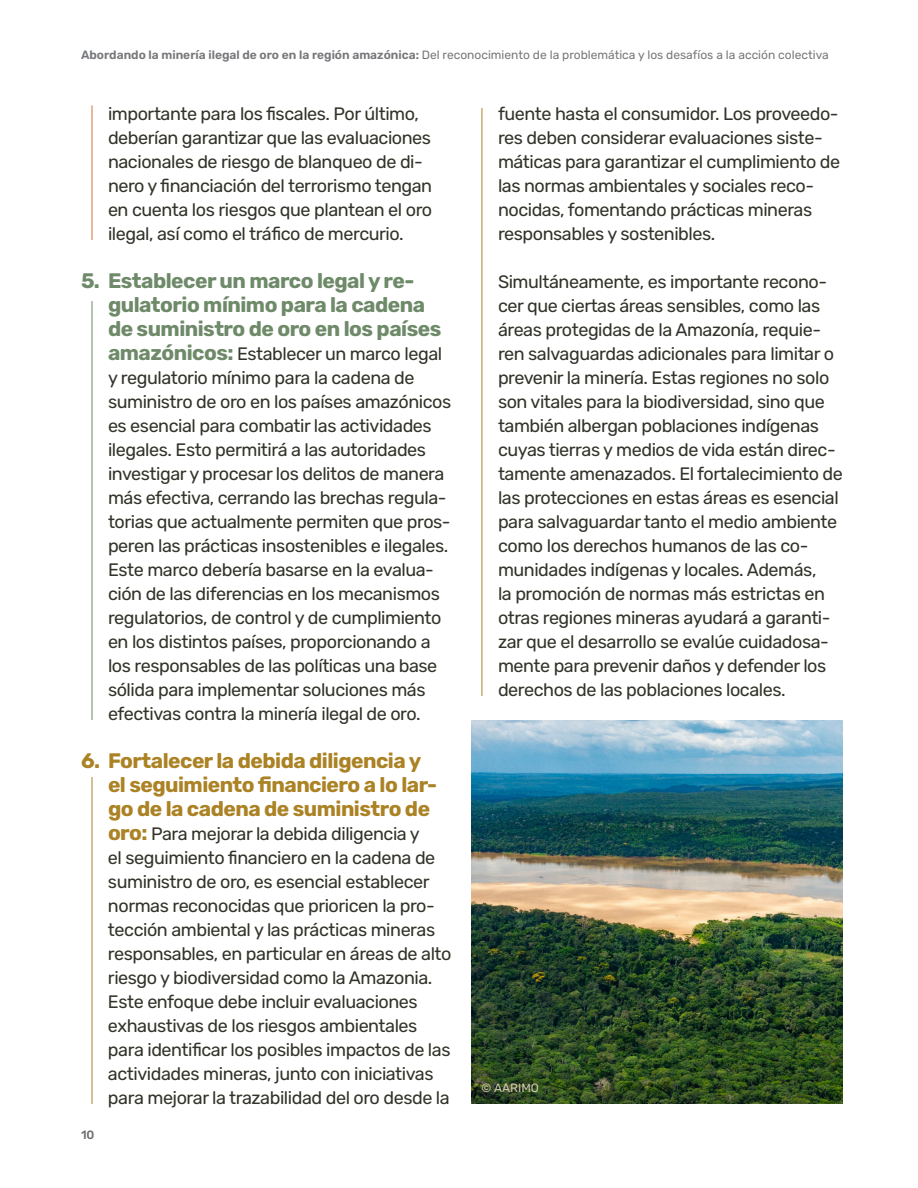
<style>
.page{position:relative;width:918px;height:1188px;background:#fff}
.page>*{position:absolute;margin:0;border:0;box-sizing:border-box;transform-origin:0 0}
.t1{font:700 21px/24px "Rubik";letter-spacing:-.025em;color:#ab8224}
.t2{font:700 21px/24px "Rubik";letter-spacing:-.025em;color:#6e8a69}
.t3{font:18px/24px "Rubik";letter-spacing:-.025em;color:#33332b}
.t4{font:12px "Rubik";color:#76787b}
.t5{font:12px "Rubik";color:#d4c7ad}
.t6{font:500 12px "Rubik";color:#6c6d70}
.s1{font-weight:600}
.s2{font-weight:700;font-size:21px;color:#6e8a69}
.s3{font-weight:700;font-size:21px;color:#ab8224}
</style>
<div class="page">
<hr style="left:92px;top:105px;width:1px;height:135px;background:#d4733d">
<hr style="left:92px;top:301px;width:1px;height:419px;background:#6e8a69">
<hr style="left:92px;top:777px;width:1px;height:327px;background:#ab8224">
<hr style="left:482px;top:108px;width:1px;height:588px;background:#ab8224">
<img style="left:471px;top:720px;width:372px;height:383px">
<p class="t4" style="left:81px;top:48px;width:749px"><span class="s1">Abordando la minería ilegal de oro en la región amazónica:</span> Del reconocimiento de la problemática y los desafíos a la acción colectiva</p>
<p class="t3" style="left:108px;top:102px;width:326px">importante para los fiscales. Por último, deberían garantizar que las evaluaciones nacionales de riesgo de blanqueo de di&shy;nero y financiación del terrorismo tengan en cuenta los riesgos que plantean el oro ilegal, así como el tráfico de mercurio.</p>
<p class="t2" style="left:108px;top:269px;width:335px;text-indent:-27px">5. Establecer un marco legal y re&shy;gulatorio mínimo para la cadena de suministro de oro en los países</p>
<p class="t3" style="left:108px;top:342px;width:345px"><span class="s2">amazónicos:</span> Establecer un marco legal y regulatorio mínimo para la cadena de suministro de oro en los países amazónicos es esencial para combatir las actividades ilegales. Esto permitirá a las autoridades investigar y procesar los delitos de manera más efectiva, cerrando las brechas regula&shy;torias que actualmente permiten que pros&shy;peren las prácticas insostenibles e ilegales.<br>Este marco debería basarse en la evalua&shy;ción de las diferencias en los mecanismos regulatorios, de control y de cumplimiento en los distintos países, proporcionando a los responsables de las políticas una base sólida para implementar soluciones más efectivas contra la minería ilegal de oro.</p>
<p class="t1" style="left:108px;top:749px;width:331px;text-indent:-27px">6. Fortalecer la debida diligencia y el seguimiento financiero a lo lar&shy;go de la cadena de suministro de</p>
<p class="t3" style="left:108px;top:822px;width:345px"><span class="s3">oro:</span> Para mejorar la debida diligencia y<br>el seguimiento financiero en la cadena de suministro de oro, es esencial establecer normas reconocidas que prioricen la pro&shy;tección ambiental y las prácticas mineras responsables, en particular en áreas de alto riesgo y biodiversidad como la Amazonia.<br>Este enfoque debe incluir evaluaciones exhaustivas de los riesgos ambientales para identificar los posibles impactos de las actividades mineras, junto con iniciativas para mejorar la trazabilidad del oro desde la</p>
<p class="t6" style="left:81px;top:1128px;width:15px">10</p>
<p class="t3" style="left:498px;top:102px;width:344px">fuente hasta el consumidor. Los proveedo&shy;res deben considerar evaluaciones siste&shy;máticas para garantizar el cumplimiento de las normas ambientales y sociales reco&shy;nocidas, fomentando prácticas mineras responsables y sostenibles.</p>
<p class="t3" style="left:498px;top:270px;width:346px">Simultáneamente, es importante recono&shy;cer que ciertas áreas sensibles, como las áreas protegidas de la Amazonía, requie&shy;ren salvaguardas adicionales para limitar o prevenir la minería. Estas regiones no solo son vitales para la biodiversidad, sino que también albergan poblaciones indígenas cuyas tierras y medios de vida están direc&shy;tamente amenazados. El fortalecimiento de las protecciones en estas áreas es esencial para salvaguardar tanto el medio ambiente como los derechos humanos de las co&shy;munidades indígenas y locales. Además,<br>la promoción de normas más estrictas en otras regiones mineras ayudará a garanti&shy;zar que el desarrollo se evalúe cuidadosa&shy;mente para prevenir daños y defender los derechos de las poblaciones locales.</p>
<p class="t5" style="left:482px;top:1081px;width:59px">© AARIMO</p>
</div>
